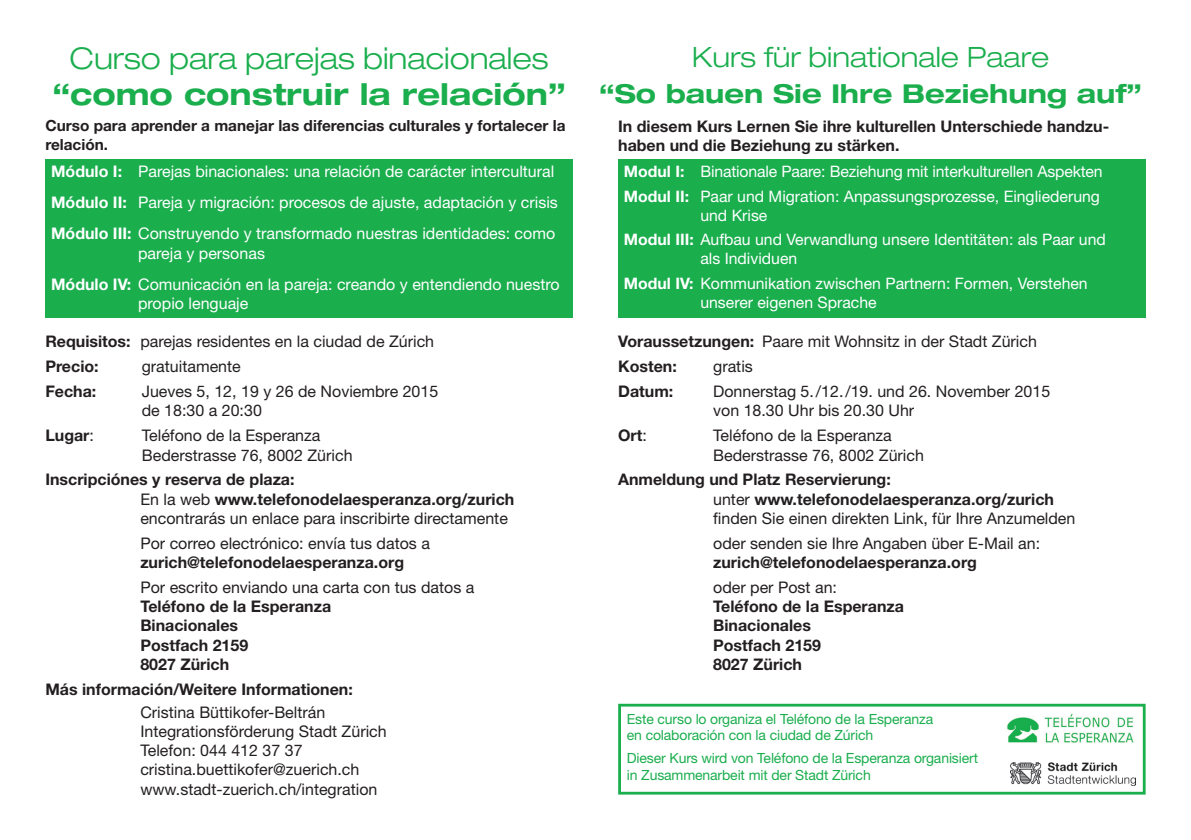
<style>
.page{position:relative;width:1191px;height:840px;background:#fff}
.page>*{position:absolute;margin:0;border:0;box-sizing:border-box;transform-origin:0 0}
.t1{font:300 expanded 30px "Helvetica Neue";color:#1aae4d}
.t2{font:700 expanded 30px "Helvetica Neue";color:#1aae4d}
.t3{font:300 expanded 28px "Helvetica Neue";color:#1aae4d}
.t4{font:700 expanded 26px "Helvetica Neue";color:#1aae4d}
.t5{font:16px/19.2px "Helvetica Neue";color:#231f20}
.t6{font:700 16px/19.2px "Helvetica Neue";color:#231f20}
.t7{font:16px/31px "Helvetica Neue";color:#fff}
.t8{font:15.8px/24.6px "Helvetica Neue";color:#fff}
.t9{font:700 15.4px/18.4px "Helvetica Neue";color:#231f20}
.t10{font:14px/16.8px "Helvetica Neue";letter-spacing:-.01em;color:#1aae4d}
.s1{font-weight:700}
.s2{font-weight:400}
</style>
<div class="page">
<div style="left:618px;top:703px;width:527px;height:91px;border:3px solid #1aae4d"></div>
<div style="left:45px;top:159px;width:528px;height:158px;background:#1aae4d"></div>
<img style="left:1011px;top:762px;width:124px;height:23px">
<img style="left:1007px;top:714px;width:127px;height:29px">
<div style="left:618px;top:159px;width:527px;height:158px;background:#1aae4d"></div>
<h1 class="t1" style="left:70px;top:40px;width:480px">Curso para parejas binacionales</h1>
<h1 class="t2" style="left:52px;top:75px;width:515px">“como construir la relación”</h1>
<p class="t9" style="left:45px;top:116px;width:521px">Curso para aprender a manejar las diferencias culturales y fortalecer la relación.</p>
<p class="t7" style="left:51px;top:156px;width:508px"><span class="s1">Módulo I:</span> Parejas binacionales: una relación de carácter intercultural<br><span class="s1">Módulo II:</span> Pareja y migración: procesos de ajuste, adaptación y crisis<br><span class="s1">Módulo III:</span> Construyendo y transformado nuestras identidades: como</p>
<p class="t7" style="left:51px;top:237px;width:510px;text-indent:87px">pareja y personas<br><span class="s1">Módulo IV:</span> Comunicación en la pareja: creando y entendiendo nuestro</p>
<p class="t7" style="left:138px;top:287px;width:112px">propio lenguaje</p>
<p class="t5" style="left:45px;top:329px;width:390px;line-height:24.8px"><span class="s1">Requisitos:</span> parejas residentes en la ciudad de Zúrich<br><span class="s1">Precio:</span></p>
<p class="t5" style="left:142px;top:356px;width:100px">gratuitamente</p>
<p class="t6" style="left:45px;top:381px;width:52px">Fecha:</p>
<p class="t5" style="left:142px;top:381px;width:298px">Jueves 5, 12, 19 y 26 de Noviembre 2015 de 18:30 a 20:30</p>
<p class="t6" style="left:45px;top:425px;width:50px">Lugar<span class="s2">:</span></p>
<p class="t5" style="left:142px;top:425px;width:212px">Teléfono de la Esperanza<br>Bederstrasse 76, 8002 Zürich</p>
<p class="t6" style="left:140px;top:469px;width:375px;text-indent:-95px">Inscripciónes y reserva de plaza:<br><span class="s2">En la web</span> www.telefonodelaesperanza.org/zurich <span class="s2">encontrarás un enlace para inscribirte directamente</span></p>
<p class="t5" style="left:140px;top:533px;width:291px">Por correo electrónico: envía tus datos a</p>
<p class="t6" style="left:140px;top:552px;width:265px">zurich@telefonodelaesperanza.org</p>
<p class="t5" style="left:140px;top:577px;width:335px">Por escrito enviando una carta con tus datos a</p>
<p class="t6" style="left:140px;top:596px;width:192px">Teléfono de la Esperanza<br>Binacionales<br>Postfach 2159<br>8027 Zürich</p>
<p class="t6" style="left:45px;top:678px;width:309px">Más información/Weitere Informationen:</p>
<p class="t5" style="left:140px;top:701px;width:248px">Cristina Büttikofer-Beltrán<br>Integrationsförderung Stadt Zürich<br>Telefon: 044 412 37 37 cristina.buettikofer@zuerich.ch www.stadt-zuerich.ch/integration</p>
<h2 class="t3" style="left:692px;top:41px;width:359px">Kurs für binationale Paare</h2>
<h3 class="t4" style="left:599px;top:78px;width:544px">“So bauen Sie Ihre Beziehung auf”</h3>
<p class="t6" style="left:618px;top:116px;width:492px">In diesem Kurs Lernen Sie ihre kulturellen Unterschiede handzu&shy;haben und die Beziehung zu stärken.</p>
<p class="t8" style="left:624px;top:159px;width:480px"><span class="s1">Modul I:</span> Binationale Paare: Beziehung mit interkulturellen Aspekten<br><span class="s1">Modul II:</span> Paar und Migration: Anpassungsprozesse, Eingliederung</p>
<p class="t8" style="left:624px;top:202px;width:483px;text-indent:77px">und Krise<br><span class="s1">Modul III:</span> Aufbau und Verwandlung unsere Identitäten: als Paar und</p>
<p class="t8" style="left:624px;top:246px;width:465px;text-indent:77px">als Individuen<br><span class="s1">Modul IV:</span> Kommunikation zwischen Partnern: Formen, Verstehen</p>
<p class="t8" style="left:700px;top:289px;width:178px">unserer eigenen Sprache</p>
<p class="t5" style="left:618px;top:329px;width:420px;line-height:24.8px"><span class="s1">Voraussetzungen:</span> Paare mit Wohnsitz in der Stadt Zürich<br><span class="s1">Kosten:</span></p>
<p class="t5" style="left:713px;top:356px;width:41px">gratis</p>
<p class="t6" style="left:618px;top:381px;width:57px">Datum:</p>
<p class="t5" style="left:713px;top:381px;width:339px">Donnerstag 5./12./19. und 26. November 2015 von 18.30 Uhr bis 20.30 Uhr</p>
<p class="t6" style="left:618px;top:425px;width:30px">Ort<span class="s2">:</span></p>
<p class="t5" style="left:713px;top:425px;width:212px">Teléfono de la Esperanza<br>Bederstrasse 76, 8002 Zürich</p>
<p class="t6" style="left:713px;top:469px;width:364px;text-indent:-95px">Anmeldung und Platz Reservierung:<br><span class="s2">unter</span> www.telefonodelaesperanza.org/zurich <span class="s2">finden Sie einen direkten Link, für Ihre Anzumelden</span></p>
<p class="t5" style="left:713px;top:533px;width:328px">oder senden sie Ihre Angaben über E-Mail an:</p>
<p class="t6" style="left:713px;top:552px;width:265px">zurich@telefonodelaesperanza.org</p>
<p class="t5" style="left:713px;top:577px;width:125px">oder per Post an:</p>
<p class="t6" style="left:713px;top:596px;width:192px">Teléfono de la Esperanza<br>Binacionales<br>Postfach 2159<br>8027 Zürich</p>
<p class="t10" style="left:627px;top:709px;width:308px">Este curso lo organiza el Teléfono de la Esperanza en colaboración con la ciudad de Zúrich</p>
<p class="t10" style="left:627px;top:749px;width:353px">Dieser Kurs wird von Teléfono de la Esperanza organisiert in Zusammenarbeit mit der Stadt Zürich</p>
</div>
